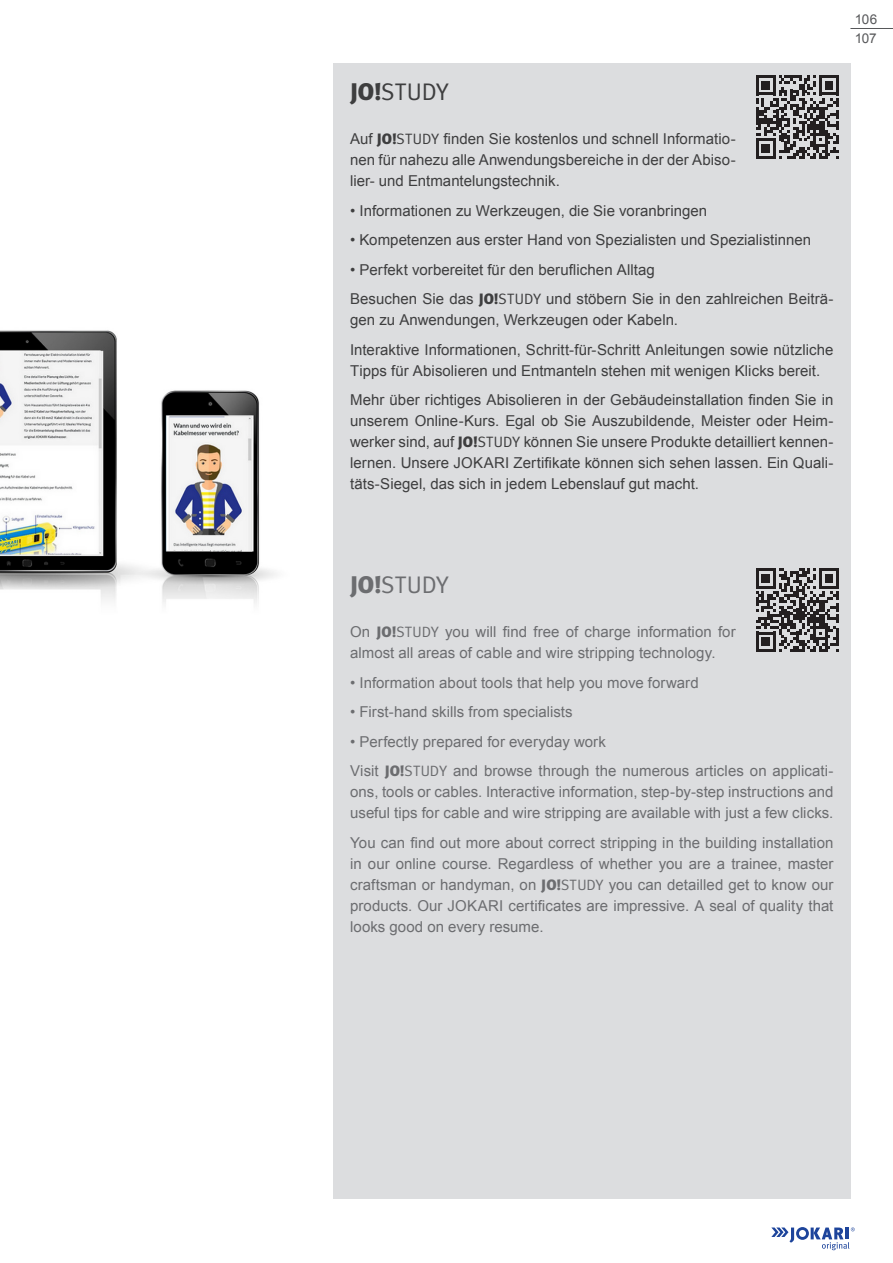
<style>
.page{position:relative;width:893px;height:1263px;background:#fff}
.page>*{position:absolute;margin:0;border:0;box-sizing:border-box;transform-origin:0 0}
.t1{font:24px "Meta Plus Normal";color:#3e3e3f}
.t2{font:24px "Meta Plus Normal";color:#6c6d70}
.t3{font:15px/21px "Arial";letter-spacing:.005em;color:#3e3e3f;text-align:justify}
.t4{font:15px/21px "Arial";color:#6c6d70;text-align:justify}
.t5{font:13.5px/18.3px "Arial";letter-spacing:-.015em;color:#57585a}
.s1{font-family:"Meta Plus";font-weight:900}
.s2{font-family:"Meta"}
</style>
<div class="page">
<hr style="left:850px;top:28px;width:43px;height:1px;background:#57585a">
<svg style="left:771px;top:1227px;width:84px;height:23px"></svg>
<div style="left:333px;top:64px;width:517px;height:1135px;background:#dcdddf"></div>
<svg style="left:756px;top:75px;width:83px;height:84px"></svg>
<svg style="left:756px;top:568px;width:83px;height:84px"></svg>
<img style="left:0;top:330px;width:276px;height:274px">
<p class="t1" style="left:350px;top:78px;width:100px"><span class="s1">JO!</span>STUDY</p>
<p class="t3" style="left:350px;top:129px;width:387px">Auf <span class="s1">JO!</span><span class="s2">STUDY</span> finden Sie kostenlos und schnell Informatio&shy;nen für nahezu alle Anwendungsbereiche in der der Abiso&shy;lier- und Entmantelungstechnik.</p>
<p class="t3" style="left:350px;top:200px;width:359px">• Informationen zu Werkzeugen, die Sie voranbringen</p>
<p class="t3" style="left:350px;top:230px;width:463px">• Kompetenzen aus erster Hand von Spezialisten und Spezialistinnen</p>
<p class="t3" style="left:350px;top:259px;width:306px">• Perfekt vorbereitet für den beruflichen Alltag</p>
<p class="t3" style="left:350px;top:289px;width:485px">Besuchen Sie das <span class="s1">JO!</span><span class="s2">STUDY</span> und stöbern Sie in den zahlreichen Beiträ&shy;gen zu Anwendungen, Werkzeugen oder Kabeln.</p>
<p class="t3" style="left:350px;top:339px;width:485px">Interaktive Informationen, Schritt-für-Schritt Anleitungen sowie nützliche<br>Tipps für Abisolieren und Entmanteln stehen mit wenigen Klicks bereit.</p>
<p class="t3" style="left:350px;top:390px;width:485px">Mehr über richtiges Abisolieren in der Gebäudeinstallation finden Sie in unserem Online-Kurs. Egal ob Sie Auszubildende, Meister oder Heim&shy;werker sind, auf <span class="s1">JO!</span><span class="s2">STUDY</span> können Sie unsere Produkte detailliert kennen&shy;lernen. Unsere JOKARI Zertifikate können sich sehen lassen. Ein Quali&shy;täts-Siegel, das sich in jedem Lebenslauf gut macht.</p>
<p class="t5" style="left:855px;top:10px;width:24px">106<br>107</p>
<p class="t2" style="left:350px;top:571px;width:100px"><span class="s1">JO!</span>STUDY</p>
<p class="t4" style="left:350px;top:622px;width:387px">On <span class="s1">JO!</span><span class="s2">STUDY</span> you will find free of charge information for almost all areas of cable and wire stripping technology.</p>
<p class="t4" style="left:350px;top:672px;width:350px">• Information about tools that help you move forward</p>
<p class="t4" style="left:350px;top:702px;width:224px">• First-hand skills from specialists</p>
<p class="t4" style="left:350px;top:731px;width:257px">• Perfectly prepared for everyday work</p>
<p class="t4" style="left:350px;top:761px;width:485px">Visit <span class="s1">JO!</span><span class="s2">STUDY</span> and browse through the numerous articles on applicati&shy;ons, tools or cables. Interactive information, step-by-step instructions and useful tips for cable and wire stripping are available with just a few clicks.</p>
<p class="t4" style="left:350px;top:832px;width:485px">You can find out more about correct stripping in the building installation in our online course. Regardless of whether you are a trainee, master craftsman or handyman, on <span class="s1">JO!</span><span class="s2">STUDY</span> you can detailled get to know our products. Our JOKARI certificates are impressive. A seal of quality that looks good on every resume.</p>
</div>
